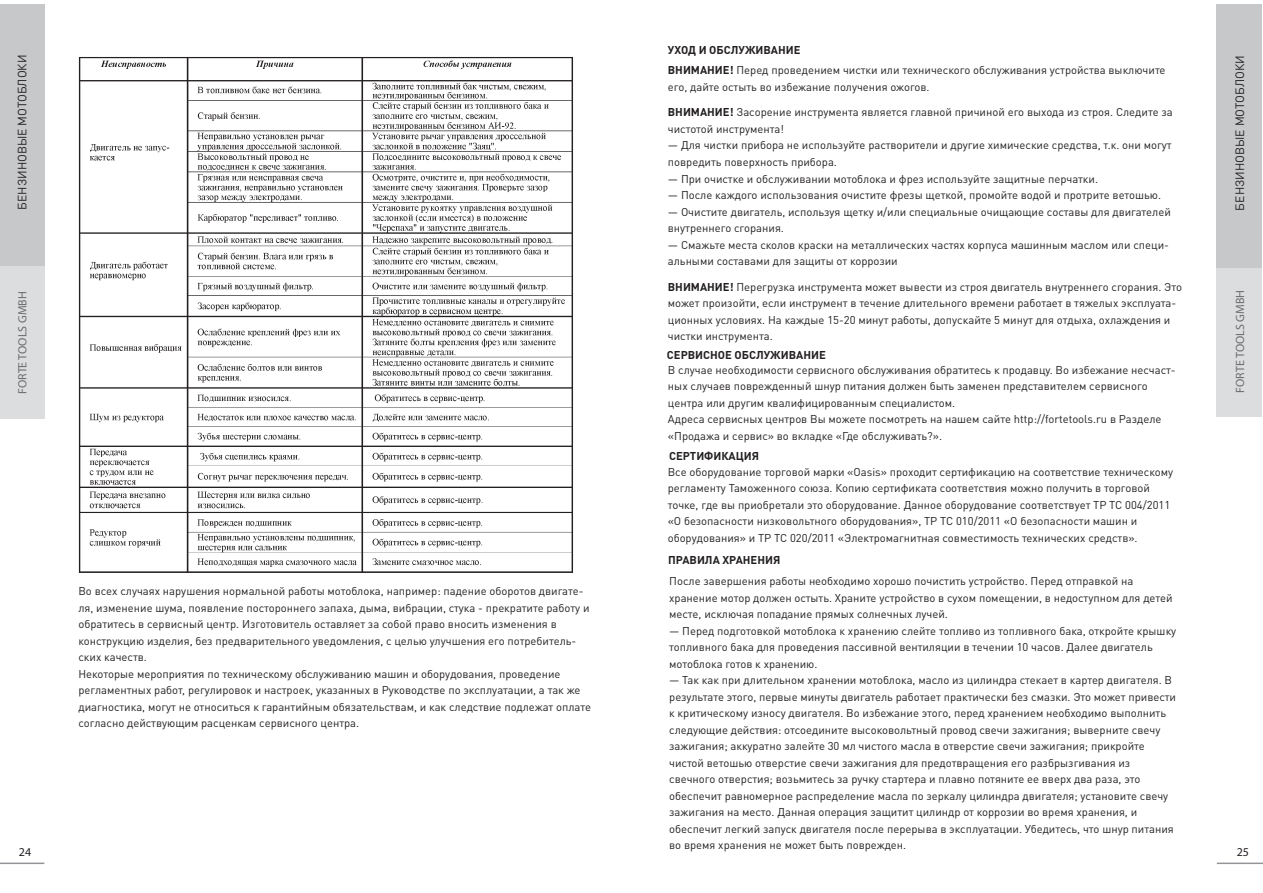
<style>
.page{position:relative;width:1263px;height:893px;background:#fff}
.page>*{position:absolute;margin:0;border:0;box-sizing:border-box;transform-origin:0 0}
.t1{font:12px "DIN Pro";color:#231f20}
.t2{font:300 12px "DIN Pro";color:#6c6d70}
.t3{font:300 12px "DIN Pro";color:#231f20}
.t4{font:11.25px/16.5px "DIN Pro";color:#231f20}
.t5{font:700 11.25px "DIN Pro";color:#231f20}
.s1{font-weight:700}
</style>
<div class="page">
<div style="left:1217px;top:5px;width:45px;height:412px;background:#dcdddf"></div>
<div style="left:1217px;top:5px;width:45px;height:263px;background:#c7c8ca"></div>
<div style="left:0;top:5px;width:44px;height:414px;background:#dcdddf"></div>
<div style="left:0;top:5px;width:44px;height:261px;background:#c7c8ca"></div>
<hr style="left:0;top:863px;width:44px;height:1px;background:#939598">
<hr style="left:1217px;top:863px;width:45px;height:1px;background:#939598">
<img style="left:78px;top:57px;width:495px;height:516px">
<p class="t4" style="left:668px;top:40px;width:499px;line-height:20.2px"><span class="s1">УХОД И ОБСЛУЖИВАНИЕ<br>ВНИМАНИЕ!</span> Перед проведением чистки или технического обслуживания устройства выключите</p>
<p class="t4" style="left:668px;top:78px;width:263px">его, дайте остыть во избежание получения ожогов.</p>
<p class="t4" style="left:668px;top:104px;width:506px"><span class="s1">ВНИМАНИЕ!</span> Засорение инструмента является главной причиной его выхода из строя. Следите за чистотой инструмента!<br>― Для чистки прибора не используйте растворители и другие химические средства, т.к. они могут повредить поверхность прибора.<br>― При очистке и обслуживании мотоблока и фрез используйте защитные перчатки.<br>― После каждого использования очистите фрезы щеткой, промойте водой и протрите ветошью. ― Очистите двигатель, используя щетку и/или специальные очищающие составы для двигателей внутреннего сгорания.<br>― Смажьте места сколов краски на металлических частях корпуса машинным маслом или специ&shy;альными составами для защиты от коррозии</p>
<p class="t4" style="left:668px;top:278px;width:516px"><span class="s1">ВНИМАНИЕ!</span> Перегрузка инструмента может вывести из строя двигатель внутреннего сгорания. Это может произойти, если инструмент в течение длительного времени работает в тяжелых эксплуата&shy;ционных условиях. На каждые 15-20 минут работы, допускайте 5 минут для отдыха, охлаждения и чистки инструмента.</p>
<p class="t5" style="left:667px;top:347px;width:160px">СЕРВИСНОЕ ОБСЛУЖИВАНИЕ</p>
<p class="t4" style="left:668px;top:361px;width:509px">В случае необходимости сервисного обслуживания обратитесь к продавцу. Во избежание несчаст&shy;ных случаев поврежденный шнур питания должен быть заменен представителем сервисного центра или другим квалифицированным специалистом.<br>Адреса сервисных центров Вы можете посмотреть на нашем сайте http://fortetools.ru в Разделе «Продажа и сервис» во вкладке «Где обслуживать?».</p>
<p class="t5" style="left:669px;top:448px;width:91px">СЕРТИФИКАЦИЯ</p>
<p class="t4" style="left:668px;top:463px;width:507px">Все оборудование торговой марки «Oasis» проходит сертификацию на соответствие техническому регламенту Таможенного союза. Копию сертификата соответствия можно получить в торговой точке, где вы приобретали это оборудование. Данное оборудование соответствует ТР ТС 004/2011 «О безопасности низковольтного оборудования», ТР ТС 010/2011 «О безопасности машин и оборудования» и ТР ТС 020/2011 «Электромагнитная совместимость технических средств».</p>
<p class="t5" style="left:668px;top:552px;width:114px">ПРАВИЛА ХРАНЕНИЯ</p>
<p class="t4" style="left:669px;top:572px;width:509px">После завершения работы необходимо хорошо почистить устройство. Перед отправкой на хранение мотор должен остыть. Храните устройство в сухом помещении, в недоступном для детей месте, исключая попадание прямых солнечных лучей.<br>― Перед подготовкой мотоблока к хранению слейте топливо из топливного бака, откройте крышку топливного бака для проведения пассивной вентиляции в течении 10 часов. Далее двигатель мотоблока готов к хранению.<br>― Так как при длительном хранении мотоблока, масло из цилиндра стекает в картер двигателя. В результате этого, первые минуты двигатель работает практически без смазки. Это может привести к критическому износу двигателя. Во избежание этого, перед хранением необходимо выполнить следующие действия: отсоедините высоковольтный провод свечи зажигания; выверните свечу зажигания; аккуратно залейте 30 мл чистого масла в отверстие свечи зажигания; прикройте чистой ветошью отверстие свечи зажигания для предотвращения его разбрызгивания из свечного отверстия; возьмитесь за ручку стартера и плавно потяните ее вверх два раза, это обеспечит равномерное распределение масла по зеркалу цилиндра двигателя; установите свечу зажигания на место. Данная операция защитит цилиндр от коррозии во время хранения, и обеспечит легкий запуск двигателя после перерыва в эксплуатации. Убедитесь, что шнур питания во время хранения не может быть поврежден.</p>
<p class="t1" style="left:14px;top:210px;width:157px;rotate:-90deg">БЕНЗИНОВЫЕ МОТОБЛОКИ</p>
<p class="t1" style="left:1231px;top:211px;width:157px;rotate:-90deg">БЕНЗИНОВЫЕ МОТОБЛОКИ</p>
<p class="t2" style="left:15px;top:394px;width:104px;rotate:-90deg">FORTE TOOLS GMBH</p>
<p class="t2" style="left:1233px;top:393px;width:104px;rotate:-90deg">FORTE TOOLS GMBH</p>
<p class="t4" style="left:78px;top:582px;width:514px">Во всех случаях нарушения нормальной работы мотоблока, например: падение оборотов двигате&shy;ля, изменение шума, появление постороннего запаха, дыма, вибрации, стука - прекратите работу и обратитесь в сервисный центр. Изготовитель оставляет за собой право вносить изменения в конструкцию изделия, без предварительного уведомления, с целью улучшения его потребитель&shy;ских качеств.<br>Некоторые мероприятия по техническому обслуживанию машин и оборудования, проведение регламентных работ, регулировок и настроек, указанных в Руководстве по эксплуатации, а так же диагностика, могут не относиться к гарантийным обязательствам, и как следствие подлежат оплате согласно действующим расценкам сервисного центра.</p>
<p class="t3" style="left:19px;top:845px;width:14px">24</p>
<p class="t3" style="left:1237px;top:845px;width:14px">25</p>
</div>
